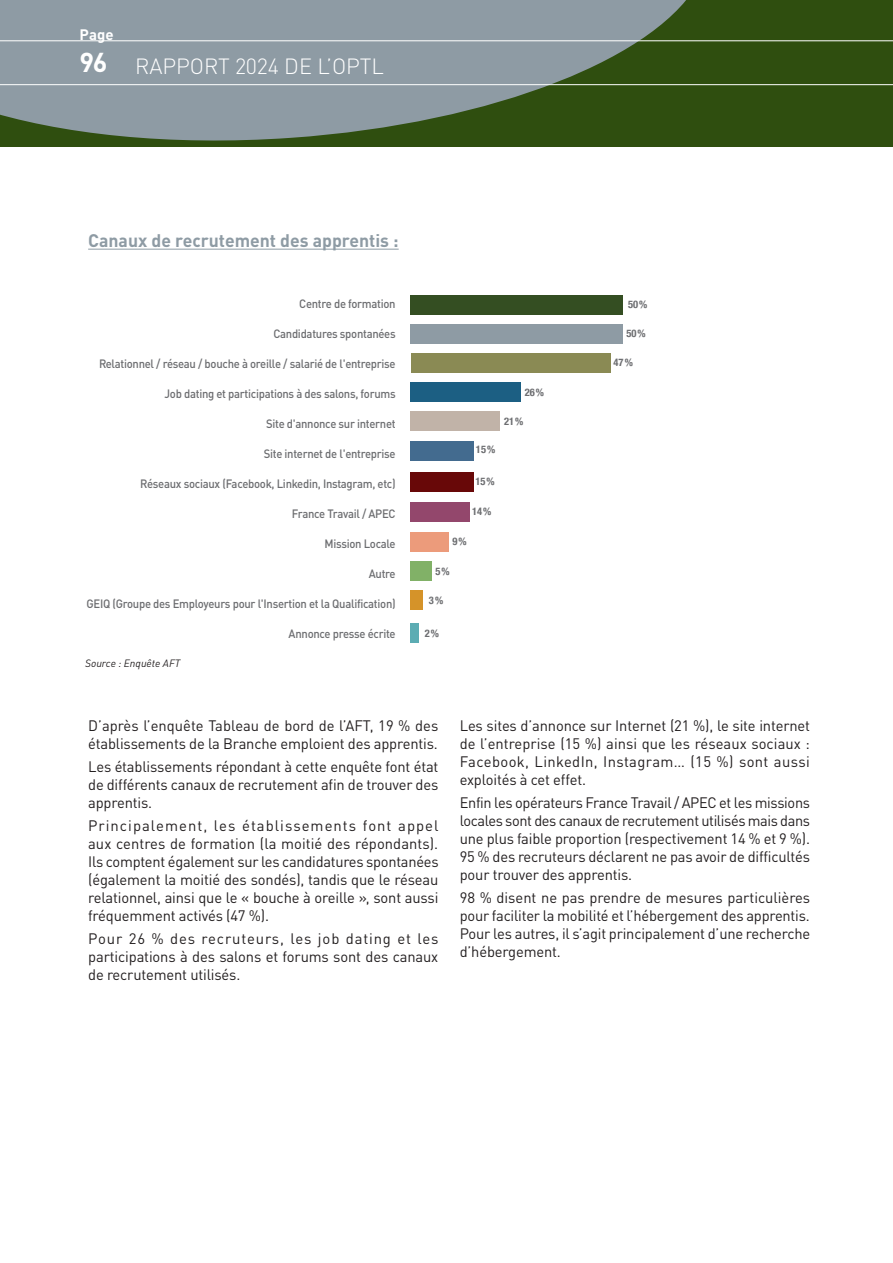
<style>
.page{position:relative;width:893px;height:1263px;background:#fff}
.page>*{position:absolute;margin:0;border:0;box-sizing:border-box;transform-origin:0 0}
.t1{font:300 21.75px "DINOT";color:#fff}
.t2{font:700 18px "DINOT";color:#8e9ba4}
.t3{font:15px/18px "DINOT";letter-spacing:-.01em;color:#231f20;text-align:justify}
.t4{font:700 15px "DINOT";color:#fff}
.t5{font:500 12px "DINOT";letter-spacing:-.025em;color:#6c6d70;scale:.94 1}
.t6{font:700 condensed 10.5px "Helvetica Neue";color:#6c6d70}
.t7{font:italic 10.5px "DINOT";color:#231f20}
.s1{font-weight:700;font-size:27px}
</style>
<div class="page">
<div style="left:0;top:0;width:893px;height:147px;background:#2f4e0f"></div>
<svg style="left:0;top:0;width:700px;height:141px;fill:#8e9ba4"></svg>
<svg style="left:0;top:40px;width:893px;height:45px"></svg>
<hr style="left:88px;top:249px;width:311px;height:1px;background:#8e9ba4">
<div style="left:411px;top:295px;width:212px;height:20px;background:#344e22"></div>
<div style="left:411px;top:324px;width:212px;height:20px;background:#8e9ba4"></div>
<div style="left:411px;top:623px;width:8px;height:20px;background:#5cacb3"></div>
<div style="left:411px;top:353px;width:199px;height:20px;background:#8a8a54"></div>
<div style="left:411px;top:382px;width:110px;height:20px;background:#1c5f83"></div>
<div style="left:411px;top:411px;width:89px;height:20px;background:#c1b3a8"></div>
<div style="left:411px;top:441px;width:63px;height:20px;background:#436b8f"></div>
<div style="left:411px;top:472px;width:63px;height:20px;background:#680808"></div>
<div style="left:411px;top:502px;width:59px;height:20px;background:#93476c"></div>
<div style="left:411px;top:531px;width:38px;height:20px;background:#ec9b7b"></div>
<div style="left:411px;top:561px;width:21px;height:20px;background:#81b167"></div>
<div style="left:411px;top:590px;width:12px;height:20px;background:#d59329"></div>
<p class="t4" style="left:80px;top:25px;width:35px">Page</p>
<h1 class="t1" style="left:80px;top:53px;width:306px"><span class="s1">96</span> RAPPORT 2024 DE L’OPTL</h1>
<p class="t2" style="left:88px;top:228px;width:312px">Canaux de recrutement des apprentis :</p>
<p class="t5" style="left:299px;top:295px;width:104px">Centre de formation</p>
<p class="t5" style="left:273px;top:325px;width:132px">Candidatures spontanées</p>
<p class="t5" style="left:99px;top:355px;width:317px">Relationnel / réseau / bouche à oreille / salarié de l'entreprise</p>
<p class="t5" style="left:165px;top:385px;width:247px">Job dating et participations à des salons, forums</p>
<p class="t5" style="left:266px;top:415px;width:139px">Site d'annonce sur internet</p>
<p class="t5" style="left:264px;top:445px;width:142px">Site internet de l'entreprise</p>
<p class="t5" style="left:140px;top:475px;width:273px">Réseaux sociaux (Facebook, Linkedin, Instagram, etc)</p>
<p class="t5" style="left:292px;top:505px;width:112px">France Travail / APEC</p>
<p class="t5" style="left:324px;top:535px;width:77px">Mission Locale</p>
<p class="t5" style="left:369px;top:565px;width:30px">Autre</p>
<p class="t5" style="left:86px;top:595px;width:330px">GEIQ (Groupe des Employeurs pour l'Insertion et la Qualification)</p>
<p class="t5" style="left:289px;top:625px;width:115px">Annonce presse écrite</p>
<p class="t7" style="left:85px;top:657px;width:97px">Source : Enquête AFT</p>
<p class="t6" style="left:476px;top:441px;width:21px">15%</p>
<p class="t6" style="left:475px;top:472px;width:21px">15%</p>
<p class="t6" style="left:472px;top:502px;width:21px">14%</p>
<p class="t6" style="left:453px;top:533px;width:16px">9%</p>
<p class="t6" style="left:435px;top:562px;width:16px">5%</p>
<p class="t6" style="left:429px;top:591px;width:16px">3%</p>
<p class="t6" style="left:425px;top:625px;width:16px">2%</p>
<p class="t6" style="left:525px;top:383px;width:21px">26%</p>
<p class="t6" style="left:504px;top:412px;width:21px">21%</p>
<p class="t6" style="left:628px;top:295px;width:21px">50%</p>
<p class="t6" style="left:626px;top:325px;width:21px">50%</p>
<p class="t6" style="left:613px;top:354px;width:21px">47%</p>
<p class="t3" style="left:88px;top:716px;width:352px">D’après l’enquête Tableau de bord de l’AFT, 19 % des établissements de la Branche emploient des apprentis.</p>
<p class="t3" style="left:88px;top:757px;width:352px">Les établissements répondant à cette enquête font état de différents canaux de recrutement afin de trouver des apprentis.</p>
<p class="t3" style="left:88px;top:817px;width:352px">Principalement, les établissements font appel aux centres de formation (la moitié des répondants).<br>Ils comptent également sur les candidatures spontanées (également la moitié des sondés), tandis que le réseau relationnel, ainsi que le « bouche à oreille », sont aussi fréquemment activés (47 %).</p>
<p class="t3" style="left:88px;top:930px;width:352px">Pour 26 % des recruteurs, les job dating et les participations à des salons et forums sont des canaux de recrutement utilisés.</p>
<p class="t3" style="left:460px;top:716px;width:352px">Les sites d’annonce sur Internet (21 %), le site internet de l’entreprise (15 %) ainsi que les réseaux sociaux :<br>Facebook, LinkedIn, Instagram… (15 %) sont aussi exploités à cet effet.</p>
<p class="t3" style="left:460px;top:793px;width:352px">Enfin les opérateurs France Travail / APEC et les missions locales sont des canaux de recrutement utilisés mais dans une plus faible proportion (respectivement 14 % et 9 %).<br>95 % des recruteurs déclarent ne pas avoir de difficultés pour trouver des apprentis.</p>
<p class="t3" style="left:460px;top:889px;width:352px">98 % disent ne pas prendre de mesures particulières pour faciliter la mobilité et l’hébergement des apprentis.<br>Pour les autres, il s’agit principalement d’une recherche d’hébergement.</p>
</div>
